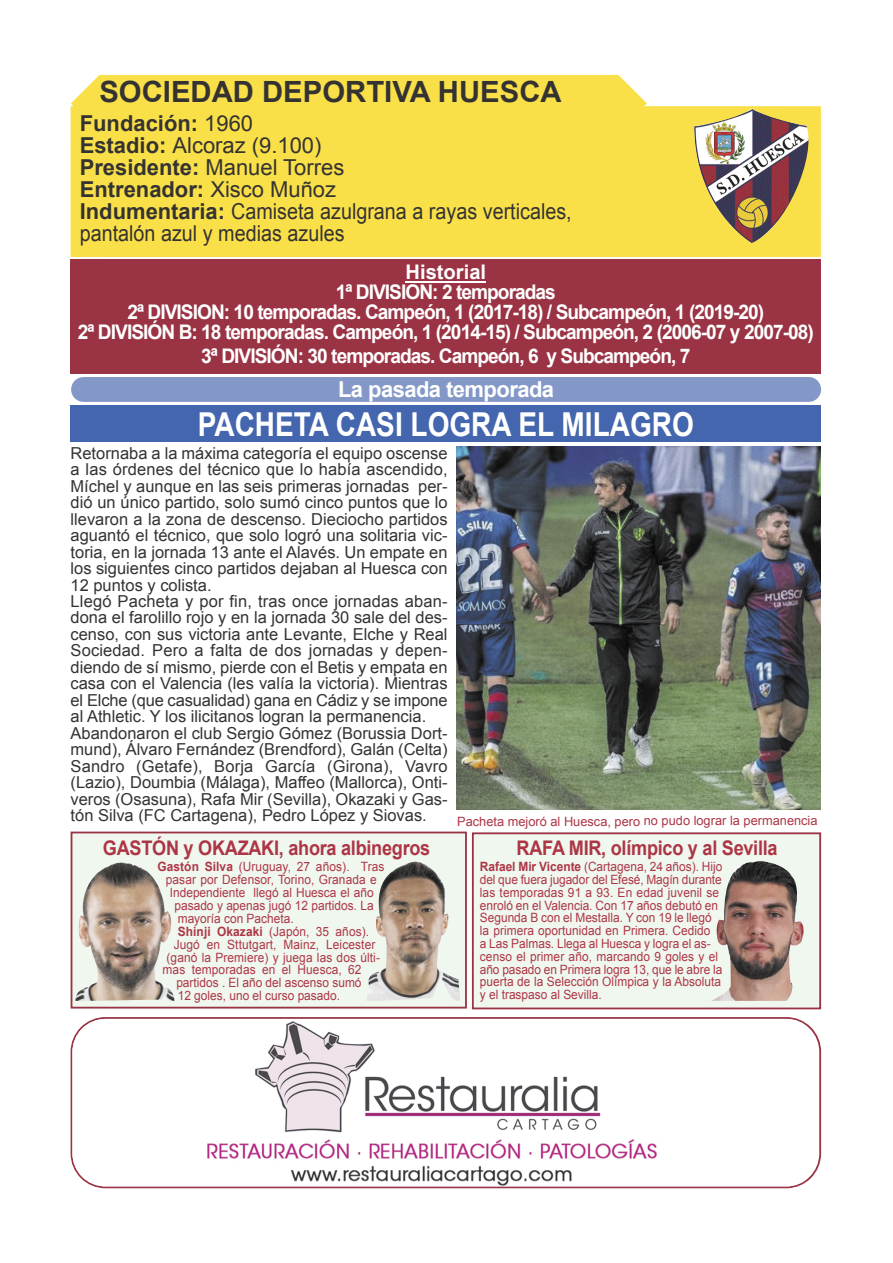
<style>
.page{position:relative;width:893px;height:1263px;background:#fff}
.page>*{position:absolute;margin:0;border:0;box-sizing:border-box;transform-origin:0 0}
.t1{font:700 33px "Arial";color:#fff;scale:.85 1}
.t2{font:700 29.25px "Arial";color:#343332}
.t3{font:21.9px/21.9px "Arial";color:#343332}
.t4{font:700 21.9px "Arial";letter-spacing:-.025em;color:#fff}
.t5{font:700 20.1px/20.1px "Arial";letter-spacing:-.05em;color:#fff;text-align:center}
.t6{font:700 20.1px "Arial";letter-spacing:-.015em;color:#ad3646;scale:.9 1}
.t7{font:700 20.1px "Arial";letter-spacing:-.05em;color:#fff;scale:.95 1}
.t8{font:16.5px/16.5px "Arial";color:#343332}
.t9{font:12.75px/12.8px "Arial";color:#ad3646;scale:.93 1}
.t10{font:12.75px "Arial";color:#ad3646}
.s1{font-weight:700}
</style>
<div class="page">
<div style="left:71px;top:405px;width:750px;height:37px;background:#4366af"></div>
<div style="left:71px;top:377px;width:750px;height:25px;background:#8498c8"></div>
<div style="left:72px;top:833px;width:393px;height:174px;background:#f0f7ef"></div>
<div style="left:71px;top:832px;width:396px;height:177px;border:2px solid #9a3444"></div>
<div style="left:473px;top:834px;width:346px;height:174px;background:#f0f7ef"></div>
<div style="left:472px;top:832px;width:349px;height:177px;border:2px solid #9a3444"></div>
<img style="left:75px;top:862px;width:99px;height:139px">
<img style="left:711px;top:861px;width:93px;height:140px">
<div style="left:71px;top:75px;width:576px;height:31px;background:#fae048"></div>
<div style="left:71px;top:106px;width:749px;height:151px;background:#fae048"></div>
<img style="left:694px;top:109px;width:115px;height:134px">
<div style="left:71px;top:259px;width:750px;height:114px;background:#9a3444"></div>
<hr style="left:405px;top:281px;width:81px;height:2px;background:#fff">
<img style="left:367px;top:861px;width:93px;height:140px">
<img style="left:456px;top:447px;width:364px;height:363px">
<svg style="left:71px;top:1017px;width:750px;height:171px"></svg>
<img style="left:72px;top:1019px;width:733px;height:167px">
<h2 class="t2" style="left:99px;top:75px;width:464px">SOCIEDAD DEPORTIVA HUESCA</h2>
<h3 class="t3" style="left:80px;top:113px;width:493px"><span class="s1">Fundación:</span> 1960<br><span class="s1">Estadio:</span> Alcoraz (9.100)<br><span class="s1">Presidente:</span> Manuel Torres<br><span class="s1">Entrenador:</span> Xisco Muñoz<br><span class="s1">Indumentaria:</span> Camiseta azulgrana a rayas verticales, pantalón azul y medias azules</h3>
<p class="t5" style="left:78px;top:262px;width:737px">Historial<br>1ª DIVISION: 2 temporadas<br>2ª DIVISION: 10 temporadas. Campeón, 1 (2017-18) / Subcampeón, 1 (2019-20)<br>2ª DIVISIÓN B: 18 temporadas. Campeón, 1 (2014-15) / Subcampeón, 2 (2006-07 y 2007-08)</p>
<p class="t7" style="left:201px;top:345px;width:516px">3ª DIVISIÓN: 30 temporadas. Campeón, 6 y Subcampeón, 7</p>
<h3 class="t4" style="left:338px;top:377px;width:217px">La pasada temporada</h3>
<h1 class="t1" style="left:198px;top:407px;width:585px">PACHETA CASI LOGRA EL MILAGRO</h1>
<p class="t8" style="left:71px;top:445px;width:378px">Retornaba a la máxima categoría el equipo oscense a las órdenes del técnico que lo había ascendido, Míchel y aunque en las seis primeras jornadas per&shy;dió un único partido, solo sumó cinco puntos que lo llevaron a la zona de descenso. Dieciocho partidos aguantó el técnico, que solo logró una solitaria vic&shy;toria, en la jornada 13 ante el Alavés. Un empate en los siguientes cinco partidos dejaban al Huesca con 12 puntos y colista.<br>Llegó Pacheta y por fin, tras once jornadas aban&shy;dona el farolillo rojo y en la jornada 30 sale del des&shy;censo, con sus victoria ante Levante, Elche y Real Sociedad. Pero a falta de dos jornadas y depen&shy;diendo de sí mismo, pierde con el Betis y empata en casa con el Valencia (les valía la victoria). Mientras el Elche (que casualidad) gana en Cádiz y se impone al Athletic. Y los ilicitanos logran la permanencia.<br>Abandonaron el club Sergio Gómez (Borussia Dort&shy;mund), Álvaro Fernández (Brendford), Galán (Celta)<br>Sandro (Getafe), Borja García (Girona), Vavro (Lazio), Doumbia (Málaga), Maffeo (Mallorca), Onti&shy;veros (Osasuna), Rafa Mir (Sevilla), Okazaki y Gas&shy;tón Silva (FC Cartagena), Pedro López y Siovas.</p>
<p class="t6" style="left:103px;top:837px;width:365px">GASTÓN y OKAZAKI, ahora albinegros</p>
<p class="t9" style="left:157px;top:860px;width:246px"><span class="s1">Gastón Silva</span> (Uruguay, 27 años). Tras</p>
<p class="t9" style="left:166px;top:873px;width:228px">pasar por Defensor, Torino, Granada e</p>
<p class="t9" style="left:170px;top:886px;width:221px">Independiente llegó al Huesca el año</p>
<p class="t9" style="left:174px;top:899px;width:216px">pasado y apenas jugó 12 partidos. La</p>
<p class="t9" style="left:178px;top:912px;width:126px">mayoría con Pacheta.</p>
<p class="t9" style="left:178px;top:925px;width:207px"><span class="s1">Shinji Okazaki</span> (Japón, 35 años).</p>
<p class="t9" style="left:174px;top:938px;width:218px">Jugó en Sttutgart, Mainz, Leicester</p>
<p class="t9" style="left:166px;top:951px;width:231px">(ganó la Premiere) y juega las dos últi-</p>
<p class="t9" style="left:163px;top:964px;width:215px">mas temporadas en el Huesca, 62</p>
<p class="t9" style="left:176px;top:977px;width:201px">partidos . El año del ascenso sumó</p>
<p class="t9" style="left:178px;top:989px;width:176px">12 goles, uno el curso pasado.</p>
<p class="t10" style="left:457px;top:814px;width:362px">Pacheta mejoró al Huesca, pero no pudo lograr la permanencia</p>
<p class="t6" style="left:516px;top:837px;width:291px">RAFA MIR, olímpico y al Sevilla</p>
<p class="t9" style="left:480px;top:860px;width:262px"><span class="s1">Rafael Mir Vicente</span> (Cartagena, 24 años). Hijo del que fuera jugador del Efesé, Magín durante las temporadas 91 a 93. En edad juvenil se enroló en el Valencia. Con 17 años debutó en Segunda B con el Mestalla. Y con 19 le llegó la primera oportunidad en Primera. Cedido<br>a Las Palmas. Llega al Huesca y logra el as&shy;censo el primer año, marcando 9 goles y el año pasado en Primera logra 13, que le abre la puerta de la Selección Olímpica y la Absoluta y el traspaso al Sevilla.</p>
</div>
